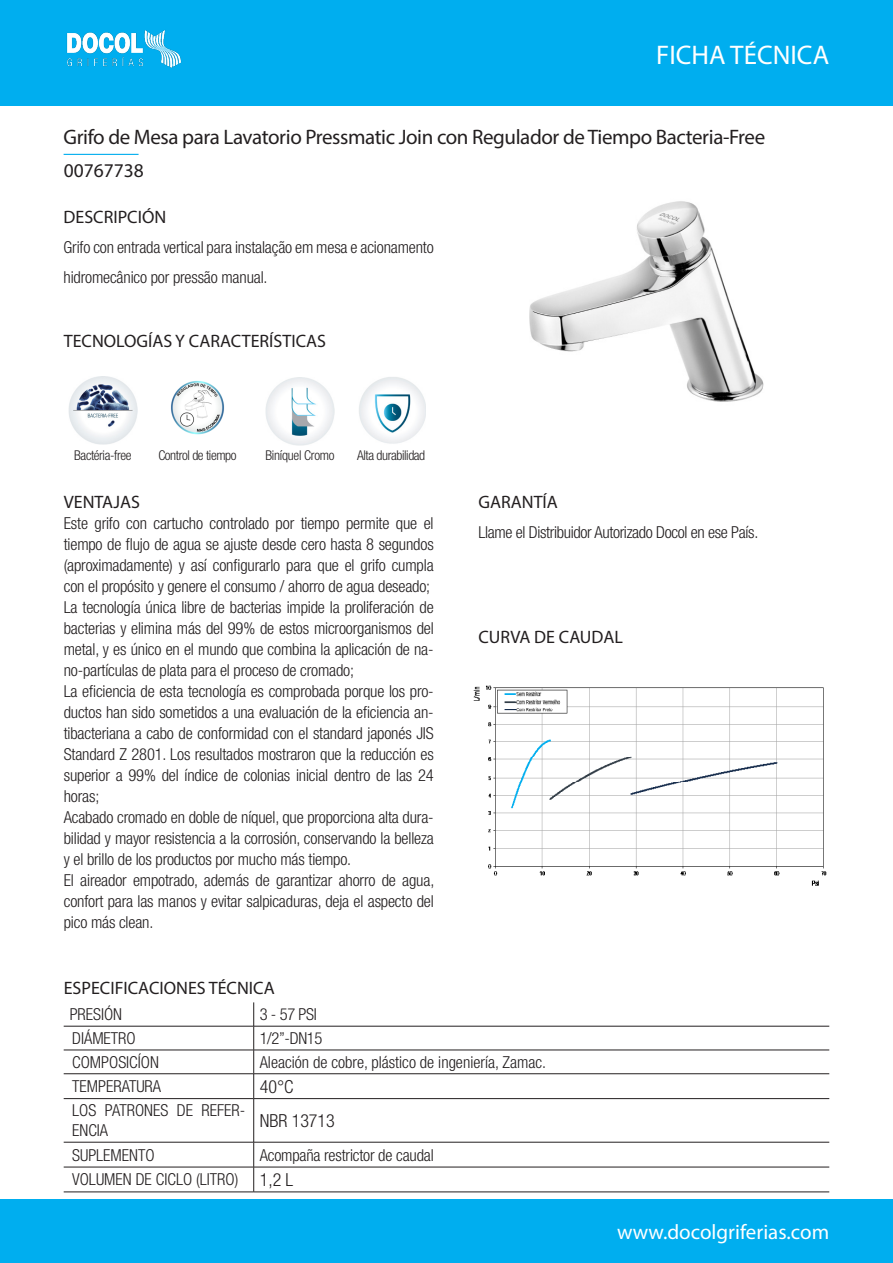
<style>
.page{position:relative;width:893px;height:1263px;background:#fff}
.page>*{position:absolute;margin:0;border:0;box-sizing:border-box;transform-origin:0 0}
.t1{font:27px "Myriad Pro";color:#fff}
.t2{font:21px "Myriad Pro";letter-spacing:-.02em;color:#231f20}
.t3{font:21px "Myriad Pro";color:#fff}
.t4{font:19.5px "Myriad Pro";color:#231f20}
.t5{font:18px "Myriad Pro";color:#231f20}
.t6{font:300 condensed 18px "Helvetica Neue LT Std";color:#231f20}
.t7{font:300 condensed 16.5px/21px "Helvetica Neue LT Std";letter-spacing:-.01em;color:#231f20;text-align:justify}
.t8{font:300 condensed 13.5px "Helvetica Neue LT Std";letter-spacing:-.03em;color:#231f20}
</style>
<div class="page">
<hr style="left:64px;top:154px;width:75px;height:1px;background:#00aeef">
<hr style="left:64px;top:1026px;width:190px;height:1px;background:#231f20">
<hr style="left:254px;top:1026px;width:575px;height:1px;background:#231f20">
<hr style="left:64px;top:1050px;width:190px;height:1px;background:#231f20">
<hr style="left:254px;top:1050px;width:575px;height:1px;background:#231f20">
<hr style="left:64px;top:1073px;width:190px;height:1px;background:#231f20">
<hr style="left:254px;top:1073px;width:575px;height:1px;background:#231f20">
<svg style="left:253px;top:1002px;width:1px;height:96px"></svg>
<hr style="left:64px;top:1098px;width:190px;height:1px;background:#231f20">
<hr style="left:254px;top:1098px;width:575px;height:1px;background:#231f20">
<hr style="left:253px;top:1099px;width:1px;height:43px;background:#231f20">
<hr style="left:64px;top:1142px;width:190px;height:1px;background:#231f20">
<hr style="left:254px;top:1142px;width:575px;height:1px;background:#231f20">
<hr style="left:64px;top:1167px;width:190px;height:1px;background:#231f20">
<hr style="left:254px;top:1167px;width:575px;height:1px;background:#231f20">
<svg style="left:253px;top:1142px;width:1px;height:49px"></svg>
<hr style="left:64px;top:1191px;width:190px;height:1px;background:#231f20">
<hr style="left:254px;top:1191px;width:575px;height:1px;background:#231f20">
<img style="left:473px;top:685px;width:354px;height:201px">
<img style="left:529px;top:201px;width:235px;height:201px">
<img style="left:266px;top:377px;width:68px;height:68px">
<img style="left:69px;top:377px;width:68px;height:67px">
<img style="left:171px;top:380px;width:53px;height:55px">
<img style="left:359px;top:377px;width:66px;height:67px">
<div style="left:0;top:0;width:893px;height:105px;background:#00aeef"></div>
<img style="left:66px;top:30px;width:116px;height:38px">
<div style="left:0;top:1199px;width:893px;height:64px;background:#00aeef"></div>
<h1 class="t1" style="left:656px;top:38px;width:174px">FICHA TÉCNICA</h1>
<p class="t2" style="left:64px;top:124px;width:703px">Grifo de Mesa para Lavatorio Pressmatic Join con Regulador de Tiempo Bacteria-Free</p>
<p class="t4" style="left:64px;top:159px;width:82px">00767738</p>
<p class="t5" style="left:64px;top:205px;width:104px">DESCRIPCIÓN</p>
<p class="t7" style="left:64px;top:232px;width:372px;line-height:30px">Grifo con entrada vertical para instalação em mesa e acionamento hidromecânico por pressão manual.</p>
<p class="t5" style="left:64px;top:330px;width:264px">TECNOLOGÍAS Y CARACTERÍSTICAS</p>
<p class="t8" style="left:74px;top:448px;width:59px">Bactéria-free</p>
<p class="t8" style="left:158px;top:448px;width:80px">Control de tiempo</p>
<p class="t8" style="left:265px;top:448px;width:71px">Biníquel Cromo</p>
<p class="t8" style="left:357px;top:448px;width:70px">Alta durabilidad</p>
<p class="t5" style="left:64px;top:491px;width:78px">VENTAJAS</p>
<p class="t7" style="left:64px;top:513px;width:371px">Este grifo con cartucho controlado por tiempo permite que el tiempo de flujo de agua se ajuste desde cero hasta 8 segundos (aproximadamente) y así configurarlo para que el grifo cumpla con el propósito y genere el consumo / ahorro de agua deseado;</p>
<p class="t7" style="left:64px;top:597px;width:371px">La tecnología única libre de bacterias impide la proliferación de bacterias y elimina más del 99% de estos microorganismos del metal, y es único en el mundo que combina la aplicación de na&shy;no-partículas de plata para el proceso de cromado;</p>
<p class="t7" style="left:64px;top:681px;width:371px">La eficiencia de esta tecnología es comprobada porque los pro&shy;ductos han sido sometidos a una evaluación de la eficiencia an&shy;tibacteriana a cabo de conformidad con el standard japonés JIS Standard Z 2801. Los resultados mostraron que la reducción es superior a 99% del índice de colonias inicial dentro de las 24 horas;</p>
<p class="t7" style="left:64px;top:807px;width:371px">Acabado cromado en doble de níquel, que proporciona alta dura&shy;bilidad y mayor resistencia a la corrosión, conservando la belleza y el brillo de los productos por mucho más tiempo.</p>
<p class="t7" style="left:64px;top:870px;width:372px">El aireador empotrado, además de garantizar ahorro de agua, confort para las manos y evitar salpicaduras, deja el aspecto del pico más clean.</p>
<p class="t5" style="left:64px;top:977px;width:212px">ESPECIFICACIONES TÉCNICA</p>
<p class="t5" style="left:478px;top:491px;width:81px">GARANTÍA</p>
<p class="t7" style="left:478px;top:521px;width:281px">Llame el Distribuidor Autorizado Docol en ese País.</p>
<p class="t5" style="left:478px;top:626px;width:146px">CURVA DE CAUDAL</p>
<p class="t7" style="left:70px;top:1004px;width:54px">PRESIÓN</p>
<p class="t7" style="left:260px;top:1004px;width:59px">3 - 57 PSI</p>
<p class="t7" style="left:72px;top:1027px;width:65px">DIÁMETRO</p>
<p class="t7" style="left:260px;top:1027px;width:64px">1/2”-DN15</p>
<p class="t7" style="left:72px;top:1051px;width:88px">COMPOSICÍON</p>
<p class="t7" style="left:260px;top:1051px;width:288px">Aleación de cobre, plástico de ingeniería, Zamac.</p>
<p class="t7" style="left:72px;top:1075px;width:90px">TEMPERATURA</p>
<p class="t6" style="left:260px;top:1076px;width:35px">40°C</p>
<p class="t7" style="left:72px;top:1100px;width:175px;line-height:19.8px">LOS PATRONES DE REFER-<br>ENCIA</p>
<p class="t6" style="left:260px;top:1110px;width:77px">NBR 13713</p>
<p class="t7" style="left:72px;top:1144px;width:84px">SUPLEMENTO</p>
<p class="t7" style="left:260px;top:1144px;width:176px">Acompaña restrictor de caudal</p>
<p class="t7" style="left:72px;top:1169px;width:168px">VOLUMEN DE CICLO (LITRO)</p>
<p class="t6" style="left:260px;top:1169px;width:35px">1,2 L</p>
<p class="t3" style="left:617px;top:1218px;width:214px">www.docolgriferias.com</p>
</div>
